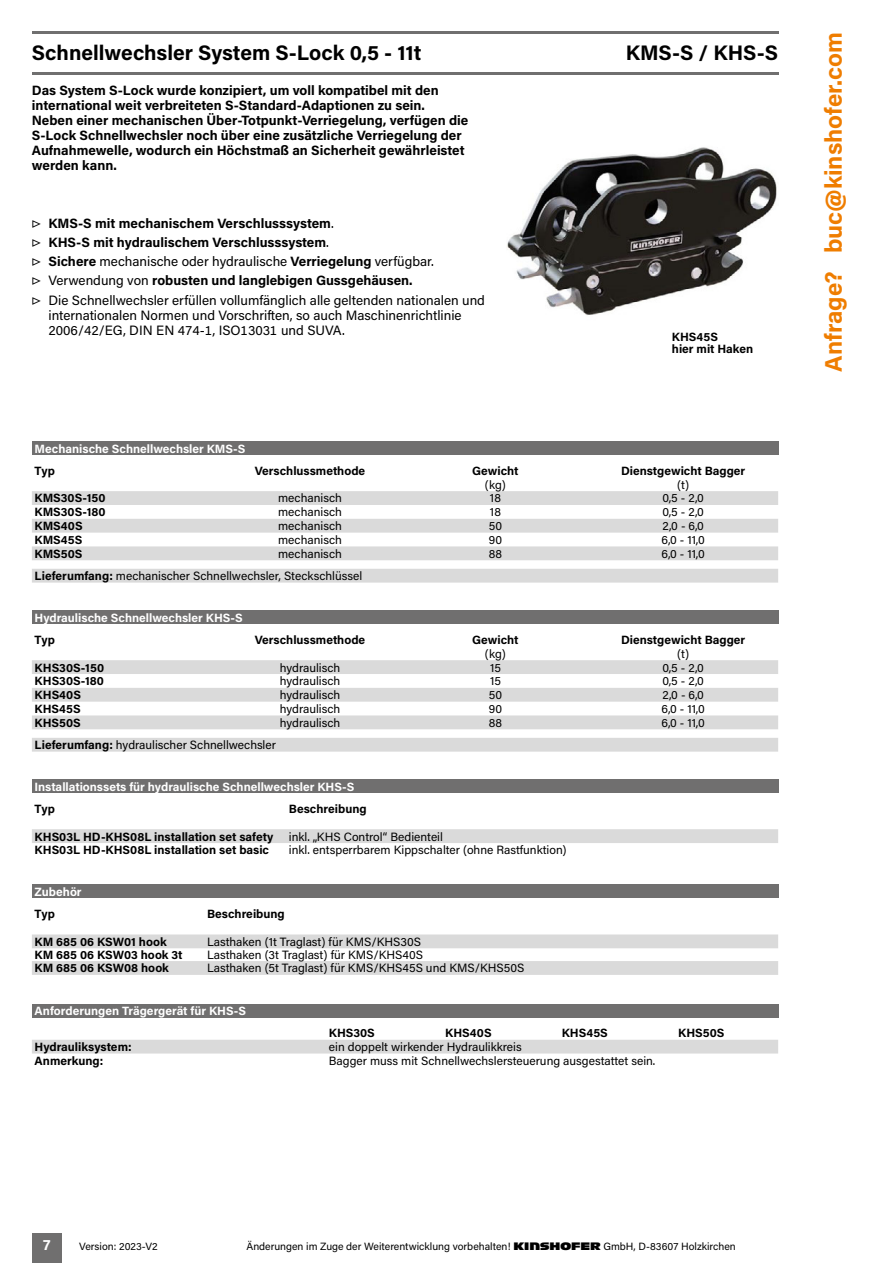
<style>
.page{position:relative;width:893px;height:1263px;background:#fff}
.page>*{position:absolute;margin:0;border:0;box-sizing:border-box;transform-origin:0 0}
.t1{font:700 24px "Acumin Pro";color:#ef7d00}
.t2{font:700 21px "Acumin Pro";color:#000}
.t3{font:700 15px "Acumin Pro";color:#fff}
.t4{font:700 13.5px/15px "Acumin Pro";color:#000}
.t5{font:13.5px/15px "Acumin Pro";color:#000}
.t6{font:12px "Acumin Pro";color:#000}
.t7{font:700 12px/12.6px "Acumin Pro";color:#000}
.t8{font:700 12px "Acumin Pro";color:#fff}
.t9{font:10.5px "Acumin Pro";color:#000}
.s1{font-weight:400}
.s2{font-weight:700}
.s3{font-family:"Antique Olive Kinshofer"}
</style>
<div class="page">
<div style="left:32px;top:1233px;width:30px;height:30px;background:#706f6f"></div>
<img style="left:507px;top:147px;width:270px;height:168px">
<hr style="left:32px;top:72px;width:746px;height:2px;background:#706f6f">
<hr style="left:32px;top:32px;width:746px;height:2px;background:#706f6f">
<div style="left:32px;top:1003px;width:746px;height:14px;background:#706f6f"></div>
<div style="left:32px;top:1040px;width:746px;height:13px;background:#dadada"></div>
<div style="left:32px;top:441px;width:746px;height:14px;background:#706f6f"></div>
<svg style="left:32px;top:491px;width:746px;height:92px;fill:#dadada"></svg>
<div style="left:32px;top:610px;width:746px;height:14px;background:#706f6f"></div>
<svg style="left:32px;top:660px;width:746px;height:92px;fill:#dadada"></svg>
<div style="left:32px;top:884px;width:746px;height:14px;background:#706f6f"></div>
<svg style="left:32px;top:934px;width:746px;height:41px"></svg>
<div style="left:32px;top:779px;width:746px;height:14px;background:#706f6f"></div>
<div style="left:32px;top:829px;width:746px;height:14px;background:#dadada"></div>
<h2 class="t2" style="left:32px;top:38px;width:391px">Schnellwechsler System S-Lock 0,5 - 11t</h2>
<h2 class="t2" style="left:626px;top:38px;width:154px">KMS-S / KHS-S</h2>
<p class="t4" style="left:32px;top:82px;width:438px">Das System S-Lock wurde konzipiert, um voll kompatibel mit den international weit verbreiteten S-Standard-Adaptionen zu sein.<br>Neben einer mechanischen Über-Totpunkt-Verriegelung, verfügen die S-Lock Schnellwechsler noch über eine zusätzliche Verriegelung der Aufnahmewelle, wodurch ein Höchstmaß an Sicherheit gewährleistet werden kann.</p>
<p class="t4" style="left:32px;top:213px;width:455px;line-height:19.2px"><span class="s1">▷</span> KMS-S mit mechanischem Verschlusssystem<span class="s1">.<br>▷</span> KHS-S mit hydraulischem Verschlusssystem<span class="s1">.<br>▷</span> Sichere <span class="s1">mechanische oder hydraulische</span> Verriegelung <span class="s1">verfügbar.<br>▷ Verwendung von</span> robusten und langlebigen Gussgehäusen.<br><span class="s1">▷ Die Schnellwechsler erfüllen vollumfänglich alle geltenden nationalen und</span></p>
<p class="t5" style="left:48px;top:307px;width:415px">internationalen Normen und Vorschriften, so auch Maschinenrichtlinie<br>2006/42/EG, DIN EN 474-1, ISO13031 und SUVA.</p>
<p class="t7" style="left:672px;top:330px;width:83px">KHS45S<br>hier mit Haken</p>
<p class="t8" style="left:35px;top:440px;width:212px">Mechanische Schnellwechsler KMS-S</p>
<p class="t7" style="left:35px;top:464px;width:22px">Typ</p>
<p class="t7" style="left:255px;top:464px;width:112px">Verschlussmethode</p>
<p class="t7" style="left:472px;top:464px;width:48px">Gewicht</p>
<p class="t7" style="left:621px;top:464px;width:126px">Dienstgewicht Bagger</p>
<p class="t6" style="left:485px;top:476px;width:22px">(kg)</p>
<p class="t6" style="left:677px;top:476px;width:14px">(t)</p>
<p class="t7" style="left:35px;top:491px;width:73px">KMS30S-150</p>
<p class="t6" style="left:278px;top:490px;width:65px">mechanisch</p>
<p class="t6" style="left:490px;top:490px;width:12px">18</p>
<p class="t6" style="left:662px;top:490px;width:43px">0,5 - 2,0</p>
<p class="t7" style="left:35px;top:505px;width:72px">KMS30S-180</p>
<p class="t6" style="left:278px;top:504px;width:65px">mechanisch</p>
<p class="t6" style="left:490px;top:504px;width:12px">18</p>
<p class="t6" style="left:662px;top:504px;width:43px">0,5 - 2,0</p>
<p class="t7" style="left:35px;top:519px;width:49px">KMS40S</p>
<p class="t6" style="left:278px;top:518px;width:65px">mechanisch</p>
<p class="t6" style="left:489px;top:518px;width:15px">50</p>
<p class="t6" style="left:662px;top:518px;width:43px">2,0 - 6,0</p>
<p class="t7" style="left:35px;top:533px;width:49px">KMS45S</p>
<p class="t6" style="left:278px;top:531px;width:65px">mechanisch</p>
<p class="t6" style="left:489px;top:531px;width:15px">90</p>
<p class="t6" style="left:662px;top:531px;width:45px">6,0 - 11,0</p>
<p class="t7" style="left:35px;top:547px;width:49px">KMS50S</p>
<p class="t6" style="left:278px;top:545px;width:65px">mechanisch</p>
<p class="t6" style="left:489px;top:545px;width:15px">88</p>
<p class="t6" style="left:661px;top:545px;width:45px">6,0 - 11,0</p>
<p class="t6" style="left:35px;top:568px;width:329px"><span class="s2">Lieferumfang:</span> mechanischer Schnellwechsler, Steckschlüssel</p>
<p class="t8" style="left:35px;top:609px;width:210px">Hydraulische Schnellwechsler KHS-S</p>
<p class="t7" style="left:35px;top:633px;width:22px">Typ</p>
<p class="t7" style="left:255px;top:633px;width:112px">Verschlussmethode</p>
<p class="t7" style="left:472px;top:633px;width:48px">Gewicht</p>
<p class="t7" style="left:621px;top:633px;width:126px">Dienstgewicht Bagger</p>
<p class="t6" style="left:485px;top:645px;width:22px">(kg)</p>
<p class="t6" style="left:677px;top:645px;width:14px">(t)</p>
<p class="t7" style="left:35px;top:660px;width:71px">KHS30S-150</p>
<p class="t6" style="left:280px;top:659px;width:62px">hydraulisch</p>
<p class="t6" style="left:490px;top:659px;width:12px">15</p>
<p class="t6" style="left:662px;top:659px;width:43px">0,5 - 2,0</p>
<p class="t7" style="left:35px;top:674px;width:71px">KHS30S-180</p>
<p class="t6" style="left:280px;top:673px;width:62px">hydraulisch</p>
<p class="t6" style="left:490px;top:673px;width:12px">15</p>
<p class="t6" style="left:662px;top:673px;width:43px">0,5 - 2,0</p>
<p class="t7" style="left:35px;top:688px;width:48px">KHS40S</p>
<p class="t6" style="left:280px;top:687px;width:62px">hydraulisch</p>
<p class="t6" style="left:489px;top:687px;width:15px">50</p>
<p class="t6" style="left:662px;top:687px;width:43px">2,0 - 6,0</p>
<p class="t7" style="left:35px;top:702px;width:48px">KHS45S</p>
<p class="t6" style="left:280px;top:700px;width:62px">hydraulisch</p>
<p class="t6" style="left:489px;top:700px;width:15px">90</p>
<p class="t6" style="left:662px;top:700px;width:45px">6,0 - 11,0</p>
<p class="t7" style="left:35px;top:716px;width:48px">KHS50S</p>
<p class="t6" style="left:280px;top:714px;width:62px">hydraulisch</p>
<p class="t6" style="left:489px;top:714px;width:15px">88</p>
<p class="t6" style="left:661px;top:714px;width:45px">6,0 - 11,0</p>
<p class="t6" style="left:35px;top:737px;width:243px"><span class="s2">Lieferumfang:</span> hydraulischer Schnellwechsler</p>
<p class="t8" style="left:35px;top:778px;width:321px">Installationssets für hydraulische Schnellwechsler KHS-S</p>
<p class="t7" style="left:35px;top:802px;width:22px">Typ</p>
<p class="t7" style="left:289px;top:802px;width:79px">Beschreibung</p>
<p class="t7" style="left:35px;top:829px;width:240px">KHS03L HD-KHS08L installation set safety</p>
<p class="t6" style="left:289px;top:828px;width:156px">inkl. „KHS Control“ Bedienteil</p>
<p class="t7" style="left:35px;top:843px;width:236px">KHS03L HD-KHS08L installation set basic</p>
<p class="t6" style="left:289px;top:842px;width:279px">inkl. entsperrbarem Kippschalter (ohne Rastfunktion)</p>
<p class="t8" style="left:35px;top:883px;width:49px">Zubehör</p>
<p class="t7" style="left:35px;top:907px;width:22px">Typ</p>
<p class="t7" style="left:207px;top:907px;width:79px">Beschreibung</p>
<p class="t7" style="left:35px;top:935px;width:134px">KM 685 06 KSW01 hook</p>
<p class="t6" style="left:207px;top:933px;width:216px">Lasthaken (1t Traglast) für KMS/KHS30S</p>
<p class="t7" style="left:35px;top:948px;width:149px">KM 685 06 KSW03 hook 3t</p>
<p class="t6" style="left:207px;top:946px;width:218px">Lasthaken (3t Traglast) für KMS/KHS40S</p>
<p class="t7" style="left:35px;top:961px;width:136px">KM 685 06 KSW08 hook</p>
<p class="t6" style="left:207px;top:960px;width:319px">Lasthaken (5t Traglast) für KMS/KHS45S und KMS/KHS50S</p>
<p class="t8" style="left:35px;top:1002px;width:213px">Anforderungen Trägergerät für KHS-S</p>
<p class="t7" style="left:329px;top:1026px;width:48px">KHS30S</p>
<p class="t7" style="left:445px;top:1026px;width:48px">KHS40S</p>
<p class="t7" style="left:562px;top:1026px;width:48px">KHS45S</p>
<p class="t7" style="left:678px;top:1026px;width:48px">KHS50S</p>
<p class="t7" style="left:35px;top:1040px;width:99px">Hydrauliksystem:</p>
<p class="t6" style="left:329px;top:1038px;width:194px">ein doppelt wirkender Hydraulikkreis</p>
<p class="t7" style="left:35px;top:1054px;width:70px">Anmerkung:</p>
<p class="t6" style="left:329px;top:1052px;width:328px">Bagger muss mit Schnellwechslersteuerung ausgestattet sein.</p>
<h1 class="t1" style="left:816px;top:372px;width:341px;rotate:-90deg">Anfrage? buc@kinshofer.com</h1>
<p class="t3" style="left:43px;top:1234px;width:9px">7</p>
<p class="t9" style="left:79px;top:1239px;width:80px">Version: 2023-V2</p>
<p class="t9" style="left:246px;top:1239px;width:491px">Änderungen im Zuge der Weiterentwicklung vorbehalten! <span class="s3">KINSHOFER</span> GmbH, D-83607 Holzkirchen</p>
</div>
